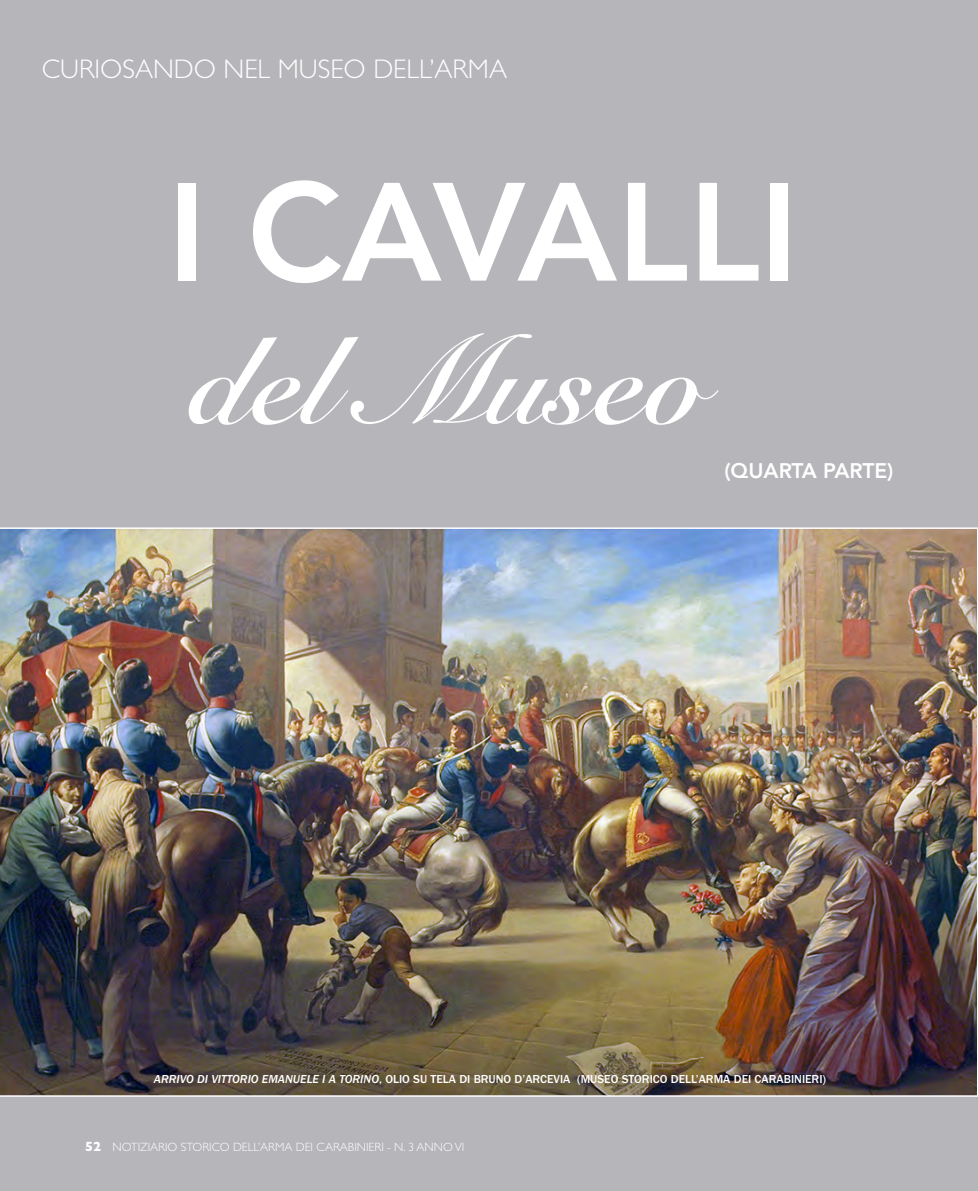
<style>
.page{position:relative;width:978px;height:1191px;background:#b6b6ba}
.page>*{position:absolute;margin:0;border:0;box-sizing:border-box;transform-origin:0 0}
.t1{font:800 138px "Avenir";color:#fff}
.t2{font:700 123px "Snell Roundhand";color:#fff}
.t3{font:300 27px "Gill Sans";color:#fff}
.t4{font:800 21px "Avenir";color:#fff}
.t5{font:500 12px "Franklin Gothic";color:#fff}
.t6{font:300 12px "Gill Sans";color:#fff}
.s1{font-style:italic}
.s2{font-weight:700;font-size:13.5px}
</style>
<div class="page">
<img style="left:0;top:527px;width:978px;height:569px">
<h3 class="t3" style="left:42px;top:52px;width:467px">CURIOSANDO NEL MUSEO DELL’ARMA</h3>
<h1 class="t1" style="left:168px;top:125px;width:632px">I CAVALLI</h1>
<h2 class="t2" style="left:189px;top:276px;width:517px">del Museo</h2>
<h3 class="t4" style="left:724px;top:455px;width:171px">(QUARTA PARTE)</h3>
<p class="t5" style="left:154px;top:1072px;width:674px"><span class="s1">ARRIVO DI VITTORIO EMANUELE I A TORINO</span>, OLIO SU TELA DI BRUNO D’ARCEVIA (MUSEO STORICO DELL’ARMA DEI CARABINIERI)</p>
<p class="t6" style="left:85px;top:1140px;width:381px"><span class="s2">52</span> NOTIZIARIO STORICO DELL’ARMA DEI CARABINIERI - N. 3 ANNO VI</p>
</div>
